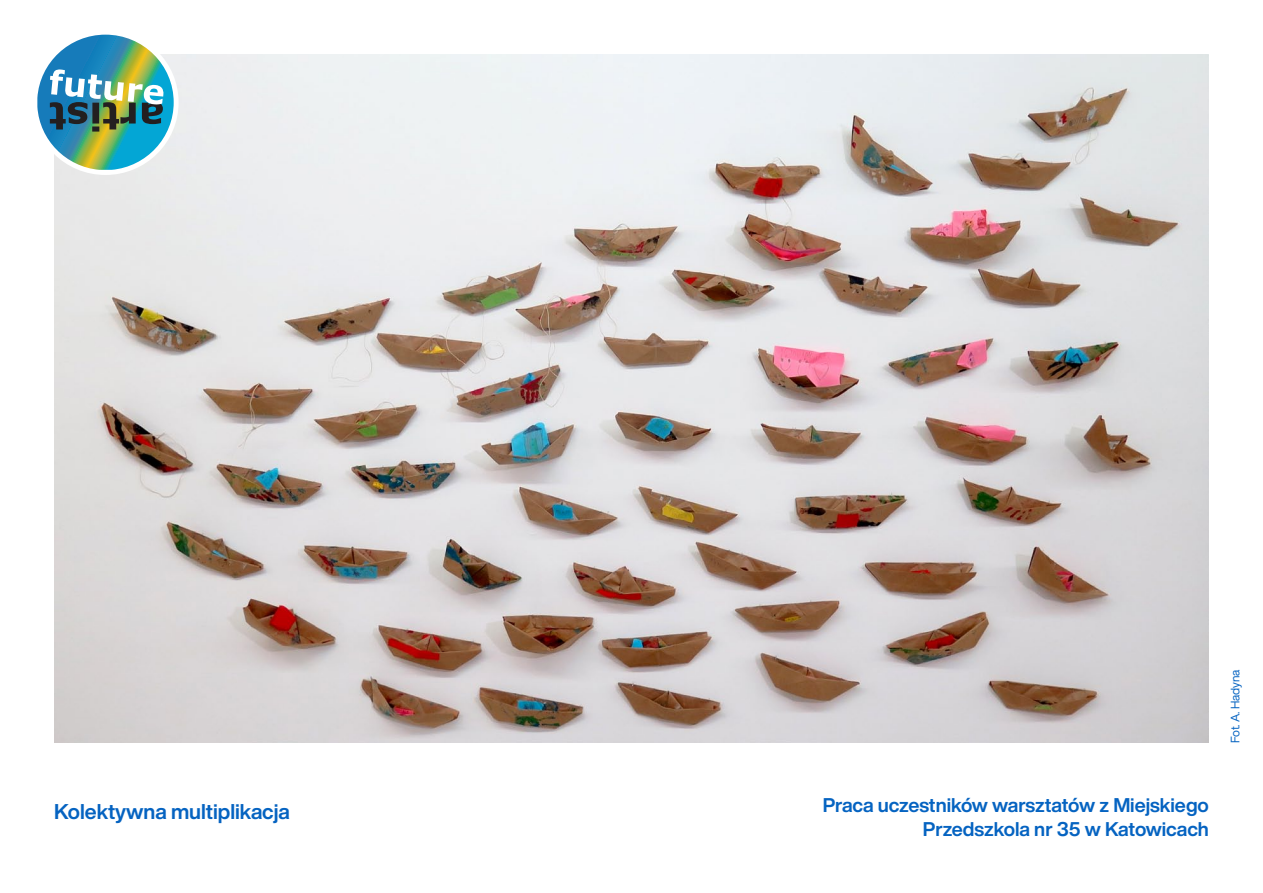
<style>
.page{position:relative;width:1263px;height:893px;background:#fff}
.page>*{position:absolute;margin:0;border:0;box-sizing:border-box;transform-origin:0 0}
.t1{font:700 21px "Helvetica Now Display";color:#0563c1}
.t2{font:700 19.5px/24px "Helvetica Now Display";letter-spacing:-.005em;color:#0563c1;text-align:right}
.t3{font:12px "Helvetica Now Display";letter-spacing:-.005em;color:#0563c1}
</style>
<div class="page">
<img style="left:54px;top:54px;width:1155px;height:688px">
<div style="left:32px;top:30px;width:147px;height:145px;background:#fff;border-radius:50%"></div>
<svg style="left:37px;top:35px;width:137px;height:135px"></svg>
<p class="t1" style="left:54px;top:797px;width:237px">Kolektywna multiplikacja</p>
<p class="t2" style="left:823px;top:793px;width:388px">Praca uczestników warsztatów z Miejskiego<br>Przedszkola nr 35 w Katowicach</p>
<p class="t3" style="left:1227px;top:743px;width:75px;rotate:-90deg">Fot. A. Hadyna</p>
</div>
